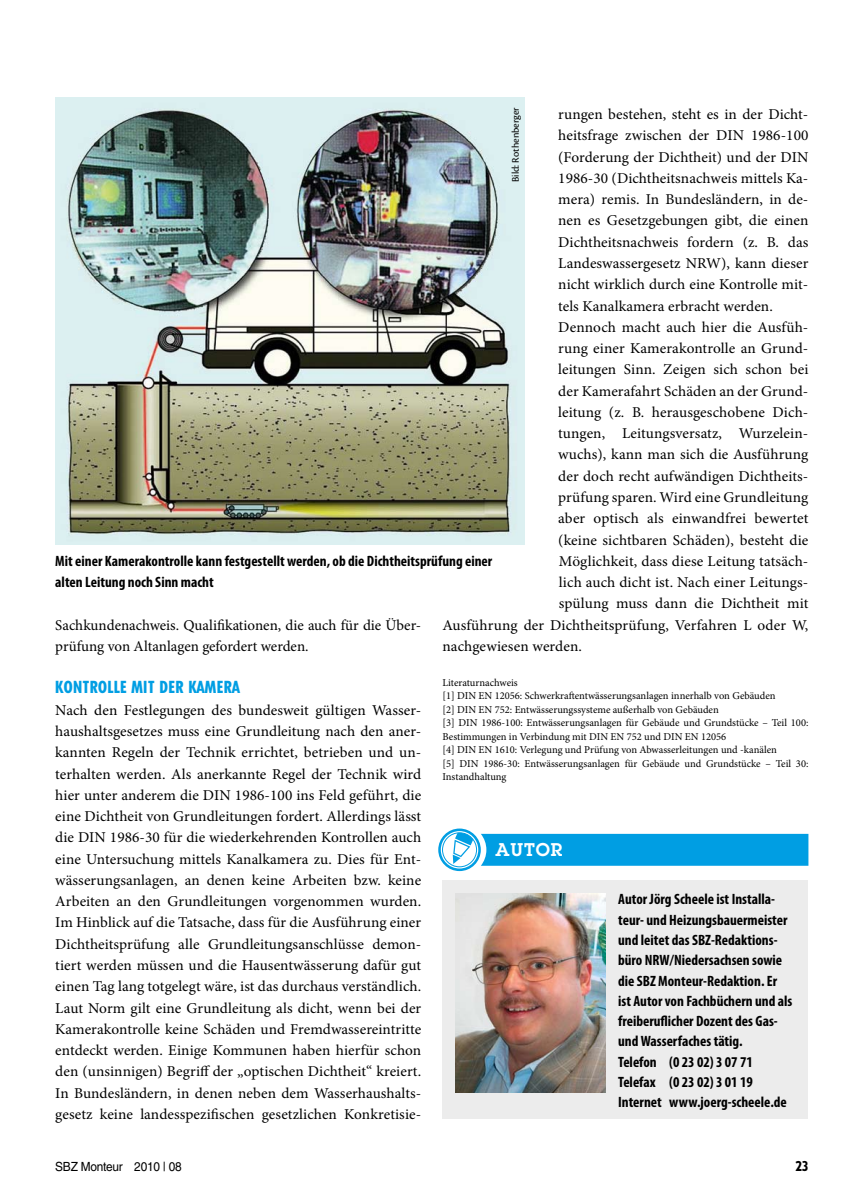
<style>
.page{position:relative;width:851px;height:1204px;background:#fff}
.page>*{position:absolute;margin:0;border:0;box-sizing:border-box;transform-origin:0 0}
.t1{font:600 18px "Lubalin Graph Std";color:#fff}
.t2{font:800 condensed 16.5px "Tempo Std";letter-spacing:.03em;color:#009ee3}
.t3{font:15px/21.3px "Minion Pro";letter-spacing:.005em;color:#000}
.t4{font:700 condensed 15px/20.2px "Myriad Pro";color:#000}
.t5{font:800 condensed 13.5px "Tempo Std";color:#000}
.t6{font:12.6px "Helvetica LT Std";letter-spacing:-.02em;color:#000;scale:.94 1}
.t7{font:10.5px/13.5px "Minion Pro";color:#000}
.t8{font:10.5px "Cronos Pro";color:#000}
</style>
<div class="page">
<div style="left:442px;top:880px;width:366px;height:238px;background:#ececec"></div>
<svg style="left:439px;top:829px;width:40px;height:40px"></svg>
<div style="left:438px;top:828px;width:42px;height:43px;border:3px solid #009ee3;border-radius:50%"></div>
<div style="left:442px;top:832px;width:35px;height:35px;border:1px solid #009ee3;border-radius:50%"></div>
<img style="left:455px;top:893px;width:150px;height:199px">
<img style="left:55px;top:98px;width:469px;height:446px">
<svg style="left:452px;top:832px;width:356px;height:33px;background:#1ca8e6"></svg>
<p class="t8" style="left:509px;top:182px;width:76px;rotate:-90deg">Bild: Rothenberger</p>
<p class="t3" style="left:558px;top:104px;width:252px">rungen bestehen, steht es in der Dicht-</p>
<p class="t3" style="left:558px;top:125px;width:252px">heitsfrage zwischen der DIN 1986-100</p>
<p class="t3" style="left:558px;top:146px;width:252px">(Forderung der Dichtheit) und der DIN</p>
<p class="t3" style="left:558px;top:167px;width:252px">1986-30 (Dichtheitsnachweis mittels Ka-</p>
<p class="t3" style="left:558px;top:189px;width:252px">mera) remis. In Bundesländern, in de-</p>
<p class="t3" style="left:558px;top:210px;width:252px">nen es Gesetzgebungen gibt, die einen</p>
<p class="t3" style="left:558px;top:231px;width:252px">Dichtheitsnachweis fordern (z. B. das</p>
<p class="t3" style="left:558px;top:253px;width:252px">Landeswassergesetz NRW), kann dieser</p>
<p class="t3" style="left:558px;top:274px;width:252px">nicht wirklich durch eine Kontrolle mit-</p>
<p class="t3" style="left:558px;top:295px;width:216px">tels Kanalkamera erbracht werden.</p>
<p class="t3" style="left:558px;top:316px;width:252px">Dennoch macht auch hier die Ausfüh-</p>
<p class="t3" style="left:558px;top:338px;width:252px">rung einer Kamerakontrolle an Grund-</p>
<p class="t3" style="left:558px;top:359px;width:252px">leitungen Sinn. Zeigen sich schon bei</p>
<p class="t3" style="left:558px;top:380px;width:252px">der Kamerafahrt Schäden an der Grund-</p>
<p class="t3" style="left:558px;top:401px;width:252px">leitung (z. B. herausgeschobene Dich-</p>
<p class="t3" style="left:558px;top:423px;width:252px">tungen, Leitungsversatz, Wurzelein-</p>
<p class="t3" style="left:558px;top:444px;width:252px">wuchs), kann man sich die Ausführung</p>
<p class="t3" style="left:558px;top:465px;width:252px">der doch recht aufwändigen Dichtheits-</p>
<p class="t3" style="left:558px;top:486px;width:252px">prüfung sparen. Wird eine Grundleitung</p>
<p class="t3" style="left:558px;top:508px;width:252px">aber optisch als einwandfrei bewertet</p>
<p class="t3" style="left:558px;top:529px;width:252px">(keine sichtbaren Schäden), besteht die</p>
<p class="t3" style="left:559px;top:550px;width:251px">Möglichkeit, dass diese Leitung tatsäch-</p>
<p class="t3" style="left:559px;top:571px;width:251px">lich auch dicht ist. Nach einer Leitungs-</p>
<p class="t3" style="left:559px;top:593px;width:251px">spülung muss dann die Dichtheit mit</p>
<p class="t3" style="left:442px;top:614px;width:367px">Ausführung der Dichtheitsprüfung, Verfahren L oder W,</p>
<p class="t3" style="left:442px;top:635px;width:141px">nachgewiesen werden.</p>
<p class="t7" style="left:442px;top:675px;width:367px">Literaturnachweis<br>[1] DIN EN 12056: Schwerkraftentwässerungsanlagen innerhalb von Gebäuden<br>[2] DIN EN 752: Entwässerungssysteme außerhalb von Gebäuden<br>[3] DIN 1986-100: Entwässerungsanlagen für Gebäude und Grundstücke – Teil 100:<br>Bestimmungen in Verbindung mit DIN EN 752 und DIN EN 12056<br>[4] DIN EN 1610: Verlegung und Prüfung von Abwasserleitungen und -kanälen<br>[5] DIN 1986-30: Entwässerungsanlagen für Gebäude und Grundstücke – Teil 30:<br>Instandhaltung</p>
<p class="t4" style="left:55px;top:550px;width:438px;line-height:21.3px">Mit einer Kamerakontrolle kann festgestellt werden, ob die Dichtheitsprüfung einer alten Leitung noch Sinn macht</p>
<p class="t3" style="left:55px;top:614px;width:367px">Sachkundenachweis. Qualifikationen, die auch für die Über&shy;prüfung von Altanlagen gefordert werden.</p>
<p class="t2" style="left:55px;top:677px;width:186px">KONTROLLE MIT DER KAMERA</p>
<p class="t3" style="left:55px;top:699px;width:367px;text-align:justify">Nach den Festlegungen des bundesweit gültigen Wasser&shy;haushaltsgesetzes muss eine Grundleitung nach den aner&shy;kannten Regeln der Technik errichtet, betrieben und un&shy;terhalten werden. Als anerkannte Regel der Technik wird hier unter anderem die DIN 1986-100 ins Feld geführt, die eine Dichtheit von Grundleitungen fordert. Allerdings lässt die DIN 1986-30 für die wiederkehrenden Kontrollen auch eine Untersuchung mittels Kanalkamera zu. Dies für Ent&shy;wässerungsanlagen, an denen keine Arbeiten bzw. keine Arbeiten an den Grundleitungen vorgenommen wurden.<br>Im Hinblick auf die Tatsache, dass für die Ausführung einer Dichtheitsprüfung alle Grundleitungsanschlüsse demon&shy;tiert werden müssen und die Hausentwässerung dafür gut einen Tag lang totgelegt wäre, ist das durchaus verständlich.<br>Laut Norm gilt eine Grundleitung als dicht, wenn bei der Kamerakontrolle keine Schäden und Fremdwassereintritte entdeckt werden. Einige Kommunen haben hierfür schon den (unsinnigen) Begriff der „optischen Dichtheit“ kreiert.<br>In Bundesländern, in denen neben dem Wasserhaushalts&shy;gesetz keine landesspezifischen gesetzlichen Konkretisie-</p>
<p class="t1" style="left:495px;top:838px;width:67px">AUTOR</p>
<p class="t4" style="left:618px;top:889px;width:176px">Autor Jörg Scheele ist Installa&shy;teur- und Heizungsbauermeister und leitet das SBZ-Redaktions&shy;büro NRW/Niedersachsen sowie die SBZ Monteur-Redaktion. Er ist Autor von Fachbüchern und als freiberuflicher Dozent des Gas&shy;und Wasserfaches tätig.<br>Telefon (0 23 02) 3 07 71<br>Telefax (0 23 02) 3 01 19<br>Internet www.joerg-scheele.de</p>
<p class="t6" style="left:55px;top:1158px;width:136px">SBZ Monteur 2010 | 08</p>
<p class="t5" style="left:795px;top:1157px;width:14px">23</p>
</div>
